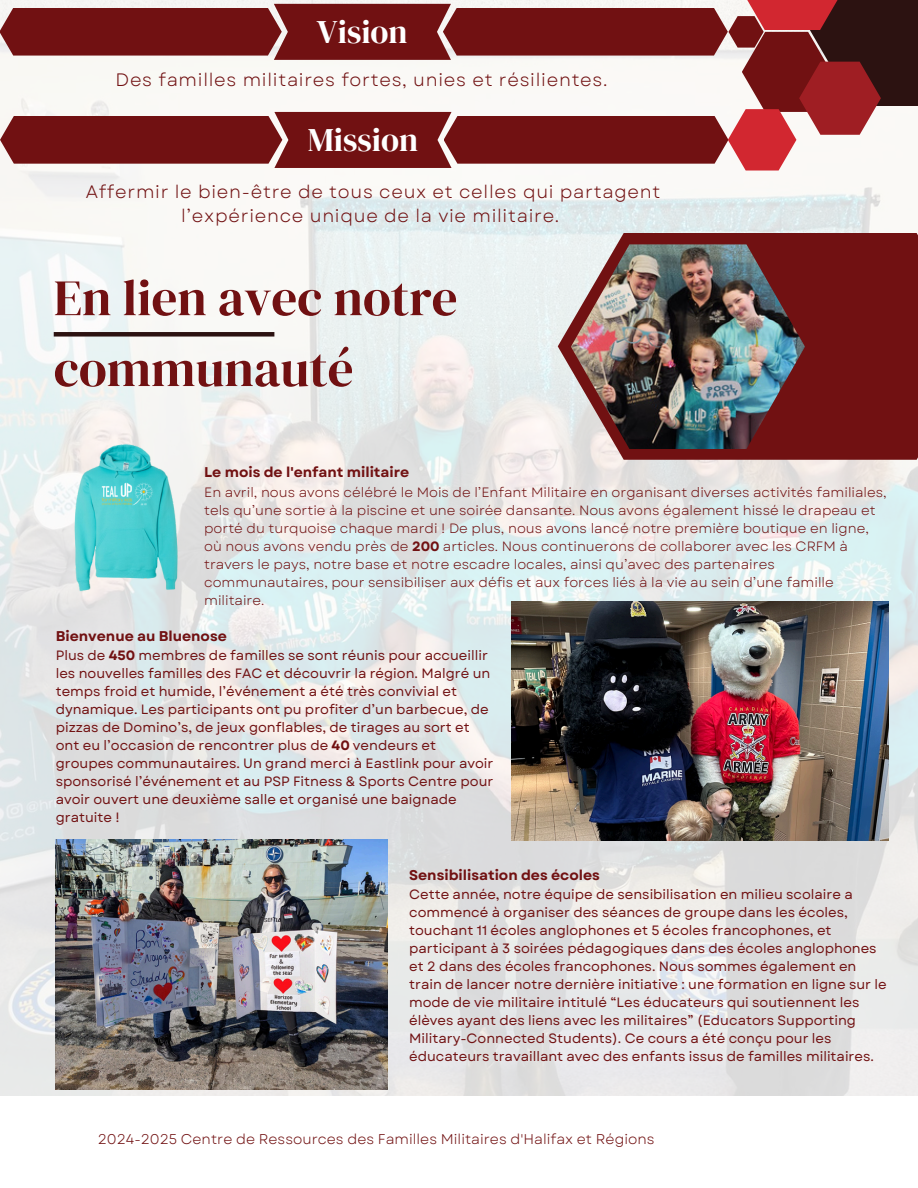
<style>
.page{position:relative;width:918px;height:1188px;background:#fff}
.page>*{position:absolute;margin:0;border:0;box-sizing:border-box;transform-origin:0 0}
.t1{font:51px/70.8px "DM Serif Display";color:#711112}
.t2{font:33px "DM Serif Display";color:#fff}
.t3{font:18px/24.8px "Garet";letter-spacing:.04em;color:#711112;text-align:center}
.t4{font:700 14.1px "Garet";color:#711112}
.t5{font:14.1px "Garet";color:#711112}
.t6{font:13.5px/18px "Garet";color:#711112}
.t7{font:13.5px/18px "Garet";color:#711112}
.s1{font-weight:700}
</style>
<div class="page">
<img style="left:0;top:0;width:918px;height:1096px">
<div style="left:792px;top:0;width:126px;height:106px;background:#2c1211"></div>
<svg style="left:739px;top:0;width:99px;height:4px"></svg>
<svg style="left:558px;top:233px;width:360px;height:227px;background:#7f2b2c"></svg>
<div style="left:54px;top:332px;width:220px;height:5px;background:#2c1211"></div>
<img style="left:56px;top:440px;width:140px;height:162px">
<img style="left:571px;top:244px;width:234px;height:205px">
<svg style="left:0;top:4px;width:881px;height:167px"></svg>
<img style="left:511px;top:602px;width:377px;height:238px">
<img style="left:56px;top:840px;width:332px;height:250px">
<p class="t2" style="left:317px;top:8px;width:92px">Vision</p>
<p class="t3" style="left:116px;top:67px;width:493px">Des familles militaires fortes, unies et résilientes.</p>
<h1 class="t2" style="left:308px;top:116px;width:112px">Mission</h1>
<p class="t3" style="left:86px;top:179px;width:576px">Affermir le bien-être de tous ceux et celles qui partagent l’expérience unique de la vie militaire.</p>
<p class="t1" style="left:54px;top:262px;width:405px">En lien avec notre communauté</p>
<p class="t4" style="left:204px;top:462px;width:207px">Le mois de l'enfant militaire</p>
<p class="t7" style="left:204px;top:483px;width:684px">En avril, nous avons célébré le Mois de l’Enfant Militaire en organisant diverses activités familiales, tels qu’une sortie à la piscine et une soirée dansante. Nous avons également hissé le drapeau et porté du turquoise chaque mardi ! De plus, nous avons lancé notre première boutique en ligne, où nous avons vendu près de <span class="s1">200</span> articles. Nous continuerons de collaborer avec les CRFM à travers le pays, notre base et notre escadre locales, ainsi qu’avec des partenaires communautaires, pour sensibiliser aux défis et aux forces liés à la vie au sein d’une famille militaire.</p>
<p class="t4" style="left:56px;top:626px;width:173px">Bienvenue au Bluenose</p>
<p class="t6" style="left:56px;top:647px;width:439px">Plus de <span class="s1">450</span> membres de familles se sont réunis pour accueillir les nouvelles familles des FAC et découvrir la région. Malgré un temps froid et humide, l’événement a été très convivial et dynamique. Les participants ont pu profiter d’un barbecue, de pizzas de Domino’s, de jeux gonflables, de tirages au sort et ont eu l’occasion de rencontrer plus de <span class="s1">40</span> vendeurs et groupes communautaires. Un grand merci à Eastlink pour avoir sponsorisé l’événement et au PSP Fitness &amp; Sports Centre pour avoir ouvert une deuxième salle et organisé une baignade gratuite !</p>
<p class="t4" style="left:409px;top:865px;width:192px">Sensibilisation des écoles</p>
<p class="t6" style="left:409px;top:886px;width:479px">Cette année, notre équipe de sensibilisation en milieu scolaire a commencé à organiser des séances de groupe dans les écoles, touchant 11 écoles anglophones et 5 écoles francophones, et participant à 3 soirées pédagogiques dans des écoles anglophones et 2 dans des écoles francophones. Nous sommes également en train de lancer notre dernière initiative : une formation en ligne sur le mode de vie militaire intitulé “Les éducateurs qui soutiennent les élèves ayant des liens avec les militaires” (Educators Supporting Military-Connected Students). Ce cours a été conçu pour les éducateurs travaillant avec des enfants issus de familles militaires.</p>
<p class="t5" style="left:98px;top:1129px;width:558px">2024-2025 Centre de Ressources des Familles Militaires d'Halifax et Régions</p>
</div>
